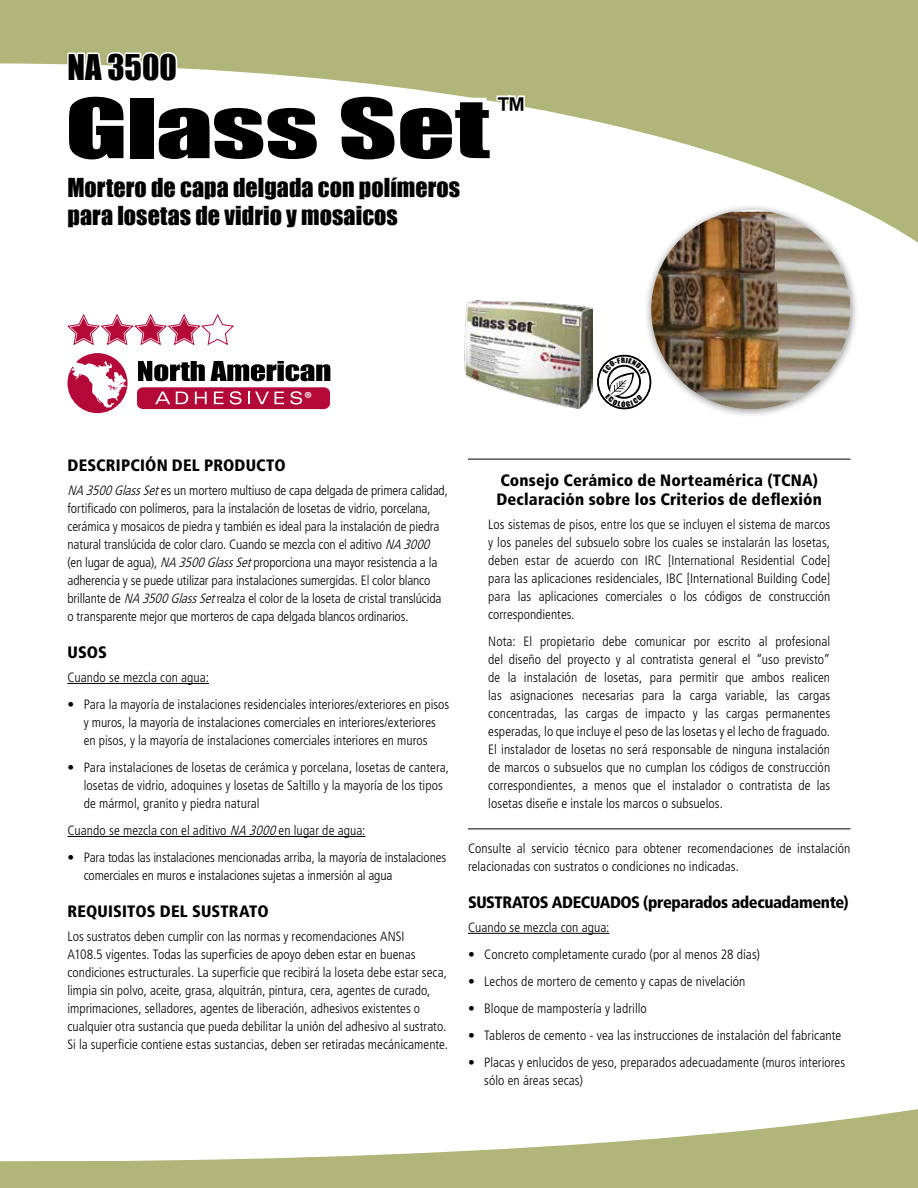
<style>
.page{position:relative;width:918px;height:1188px;background:#fff}
.page>*{position:absolute;margin:0;border:0;box-sizing:border-box;transform-origin:0 0}
.t1{font:76.05px "Impact";letter-spacing:-.01em;color:#000;scale:1.5 1}
.t2{font:33.75px "Impact";color:#000}
.t3{font:32.55px "Impact";color:#000}
.t4{font:24px/28.8px "Impact";color:#000}
.t5{font:700 17.7px "Myriad Pro";color:#fff}
.t6{font:900 condensed 16.5px/18.8px "Frutiger LT Std";letter-spacing:.005em;color:#000}
.t7{font:900 condensed 16.5px "Frutiger LT Std";letter-spacing:-.025em;color:#000}
.t8{font:300 condensed 13.5px/18px "Frutiger LT Std";color:#000}
.s1{font-style:italic}
</style>
<div class="page">
<svg style="left:0;top:0;width:918px;height:243px;fill:#b0b579"></svg>
<div style="left:644px;top:203px;width:215px;height:215px;background:#000;opacity:.45"></div>
<img style="left:651px;top:212px;width:199px;height:197px">
<hr style="left:68px;top:683px;width:141px;height:1px;background:#000">
<hr style="left:68px;top:836px;width:297px;height:1px;background:#000">
<hr style="left:468px;top:459px;width:382px;height:1px;background:#000">
<hr style="left:468px;top:828px;width:382px;height:1px;background:#000">
<hr style="left:468px;top:933px;width:141px;height:1px;background:#000">
<div style="left:68px;top:353px;width:60px;height:60px;background:#b30838;border-radius:50%"></div>
<svg style="left:138px;top:361px;width:67px;height:20px"></svg>
<svg style="left:211px;top:361px;width:119px;height:20px"></svg>
<svg style="left:70px;top:361px;width:57px;height:47px"></svg>
<div style="left:137px;top:387px;width:193px;height:22px;background:#b30838;border-radius:6px"></div>
<svg style="left:155px;top:392px;width:15px;height:12px"></svg>
<svg style="left:176px;top:392px;width:12px;height:12px"></svg>
<svg style="left:195px;top:392px;width:12px;height:12px"></svg>
<svg style="left:214px;top:392px;width:10px;height:12px"></svg>
<svg style="left:230px;top:391px;width:12px;height:14px"></svg>
<svg style="left:248px;top:392px;width:21px;height:12px"></svg>
<svg style="left:275px;top:392px;width:9px;height:12px"></svg>
<svg style="left:290px;top:391px;width:12px;height:14px"></svg>
<svg style="left:68px;top:314px;width:166px;height:31px"></svg>
<svg style="left:0;top:1109px;width:918px;height:79px;fill:#b0b579"></svg>
<svg style="left:60px;top:32px;width:466px;height:139px"></svg>
<img style="left:464px;top:300px;width:129px;height:108px">
<svg style="left:598px;top:356px;width:52px;height:53px"></svg>
<div style="left:597px;top:355px;width:54px;height:54px;border:1px solid #000;border-radius:50%"></div>
<svg style="left:603px;top:358px;width:43px;height:49px"></svg>
<h3 class="t3" style="left:68px;top:42px;width:111px">NA 3500</h3>
<h1 class="t1" style="left:65px;top:69px;width:285px">Glass Set</h1>
<h2 class="t2" style="left:498px;top:84px;width:28px">™</h2>
<h3 class="t4" style="left:68px;top:172px;width:394px">Mortero de capa delgada con polímeros para losetas de vidrio y mosaicos</h3>
<h3 class="t5" style="left:304px;top:387px;width:10px">®</h3>
<p class="t6" style="left:68px;top:456px;width:220px">DESCRIPCIÓN DEL PRODUCTO</p>
<p class="t8" style="left:67px;top:482px;width:382px"><span class="s1">NA3500GlassSet</span>es un mortero multiuso de capa delgada de primera calidad, fortificado con polímeros, para la instalación de losetas de vidrio, porcelana, cerámica y mosaicos de piedra y también es ideal para la instalación de piedra natural translúcida de color claro. Cuando se mezcla con el aditivo <span class="s1">NA3000 </span>(en lugar de agua), <span class="s1">NA3500GlassSet</span>proporciona una mayor resistencia a la adherencia y se puede utilizar para instalaciones sumergidas. El color blanco brillante de <span class="s1">NA3500GlassSet</span>realza el color de la loseta de cristal translúcida o transparente mejor que morteros de capa delgada blancos ordinarios.</p>
<p class="t6" style="left:68px;top:643px;width:41px">USOS</p>
<p class="t8" style="left:68px;top:669px;width:143px">Cuando se mezcla con agua:</p>
<p class="t8" style="left:68px;top:696px;width:383px;text-align:center">• Para la mayoría de instalaciones residenciales interiores/exteriores en pisos y muros, la mayoría de instalaciones comerciales en interiores/exteriores<br>en pisos, y la mayoría de instalaciones comerciales interiores en muros</p>
<p class="t8" style="left:84px;top:759px;width:367px;text-indent:-16px">• Para instalaciones de losetas de cerámica y porcelana, losetas de cantera, losetas de vidrio, adoquines y losetas de Saltillo y la mayoría de los tipos de mármol, granito y piedra natural</p>
<p class="t8" style="left:68px;top:822px;width:299px">Cuando se mezcla con el aditivo <span class="s1">NA3000</span>en lugar de agua:</p>
<p class="t8" style="left:84px;top:849px;width:364px;text-indent:-16px">• Para todas las instalaciones mencionadas arriba, la mayoría de instalaciones comerciales en muros e instalaciones sujetas a inmersión al agua</p>
<p class="t6" style="left:68px;top:902px;width:203px">REQUISITOS DEL SUSTRATO</p>
<p class="t8" style="left:68px;top:927px;width:382px">Los sustratos deben cumplir con las normas y recomendaciones ANSI<br>A108.5 vigentes. Todas las superficies de apoyo deben estar en buenas condiciones estructurales. La superficie que recibirá la loseta debe estar seca, limpia sin polvo, aceite, grasa, alquitrán, pintura, cera, agentes de curado, imprimaciones, selladores, agentes de liberación, adhesivos existentes o cualquier otra sustancia que pueda debilitar la unión del adhesivo al sustrato.<br>Si la superficie contiene estas sustancias, deben ser retiradas mecánicamente.</p>
<p class="t6" style="left:496px;top:471px;width:327px">Consejo Cerámico de Norteamérica (TCNA)<br>Declaración sobre los Criterios de deflexión</p>
<p class="t8" style="left:488px;top:516px;width:344px;text-align:justify">Los sistemas de pisos, entre los que se incluyen el sistema de marcos y los paneles del subsuelo sobre los cuales se instalarán las losetas, deben estar de acuerdo con IRC [International Residential Code] para las aplicaciones residenciales, IBC [International Building Code] para las aplicaciones comerciales o los códigos de construcción correspondientes.</p>
<p class="t8" style="left:488px;top:633px;width:344px;text-align:justify">Nota: El propietario debe comunicar por escrito al profesional del diseño del proyecto y al contratista general el “uso previsto” de la instalación de losetas, para permitir que ambos realicen las asignaciones necesarias para la carga variable, las cargas concentradas, las cargas de impacto y las cargas permanentes esperadas, lo que incluye el peso de las losetas y el lecho de fraguado.<br>El instalador de losetas no será responsable de ninguna instalación de marcos o subsuelos que no cumplan los códigos de construcción correspondientes, a menos que el instalador o contratista de las losetas diseñe e instale los marcos o subsuelos.</p>
<p class="t8" style="left:468px;top:840px;width:384px">Consulte al servicio técnico para obtener recomendaciones de instalación relacionadas con sustratos o condiciones no indicadas.</p>
<p class="t7" style="left:468px;top:892px;width:382px">SUSTRATOS ADECUADOS (preparados adecuadamente)</p>
<p class="t8" style="left:468px;top:919px;width:143px">Cuando se mezcla con agua:</p>
<p class="t8" style="left:468px;top:946px;width:294px">• Concreto completamente curado (por al menos 28 días)</p>
<p class="t8" style="left:468px;top:973px;width:279px">• Lechos de mortero de cemento y capas de nivelación</p>
<p class="t8" style="left:468px;top:1000px;width:180px">• Bloque de mampostería y ladrillo</p>
<p class="t8" style="left:468px;top:1027px;width:375px">• Tableros de cemento - vea las instrucciones de instalación del fabricante</p>
<p class="t8" style="left:484px;top:1054px;width:363px;text-indent:-16px">• Placas y enlucidos de yeso, preparados adecuadamente (muros interiores sólo en áreas secas)</p>
</div>
